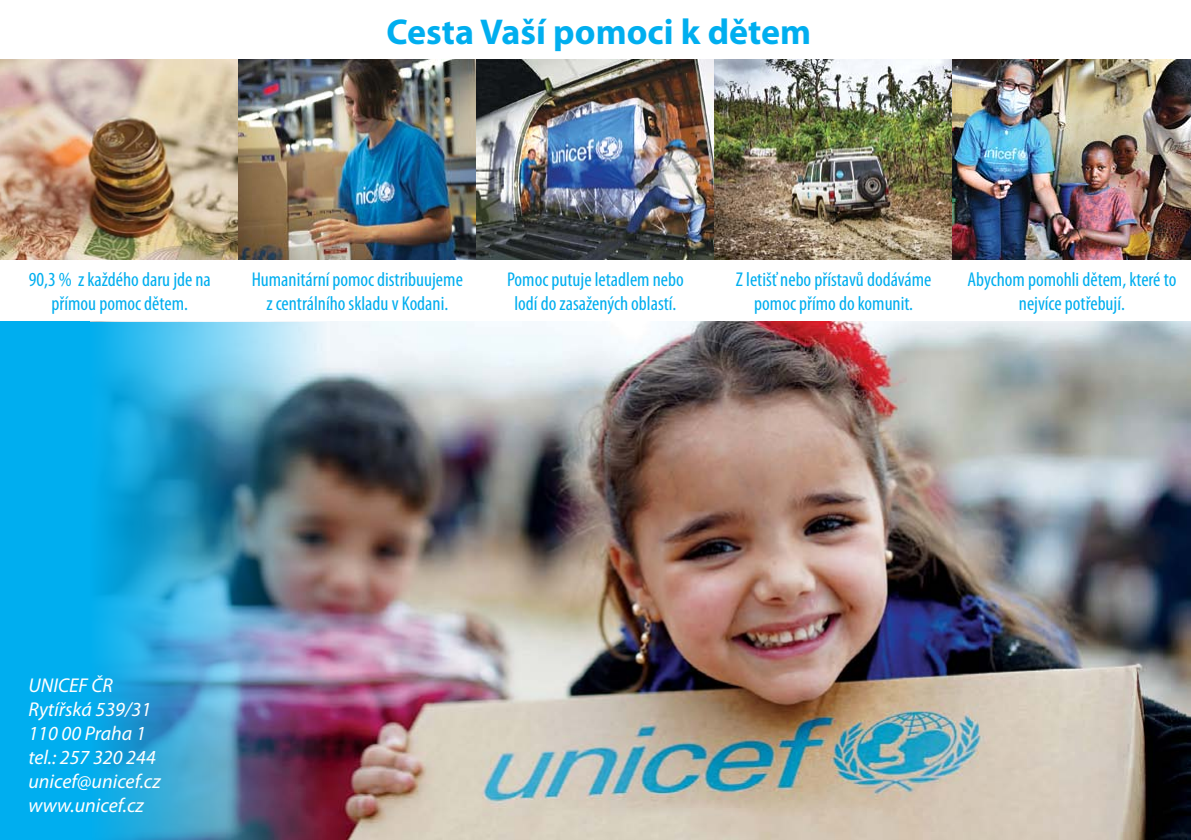
<style>
.page{position:relative;width:1191px;height:840px;background:#fff}
.page>*{position:absolute;margin:0;border:0;box-sizing:border-box;transform-origin:0 0}
.t1{font:700 36px "Myriad Pro";color:#00aeef}
.t2{font:condensed 20px/24px "Myriad Pro";color:#00aeef;text-align:center}
.t3{font:italic 20px/24px "Myriad Pro";color:#fff}
</style>
<div class="page">
<img style="left:90px;top:321px;width:1101px;height:518px">
<img style="left:90px;top:322px;width:236px;height:517px">
<img style="left:0;top:60px;width:1191px;height:199px">
<div style="left:0;top:321px;width:90px;height:518px;background:#00aeef"></div>
<h1 class="t1" style="left:386px;top:8px;width:426px">Cesta Vaší pomoci k dětem</h1>
<p class="t2" style="left:29px;top:267px;width:184px">90,3 % z každého daru jde na přímou pomoc dětem.</p>
<p class="t2" style="left:252px;top:267px;width:213px">Humanitární pomoc distribuujeme z centrálního skladu v Kodani.</p>
<p class="t2" style="left:507px;top:267px;width:178px">Pomoc putuje letadlem nebo lodí do zasažených oblastí.</p>
<p class="t2" style="left:736px;top:267px;width:197px">Z letišť nebo přístavů dodáváme pomoc přímo do komunit.</p>
<p class="t2" style="left:967px;top:267px;width:210px">Abychom pomohli dětem, které to nejvíce potřebují.</p>
<p class="t3" style="left:28px;top:672px;width:134px">UNICEF ČR<br>Rytířská 539/31<br>110 00 Praha 1 tel.: 257 320 244 unicef@unicef.cz www.unicef.cz</p>
</div>
